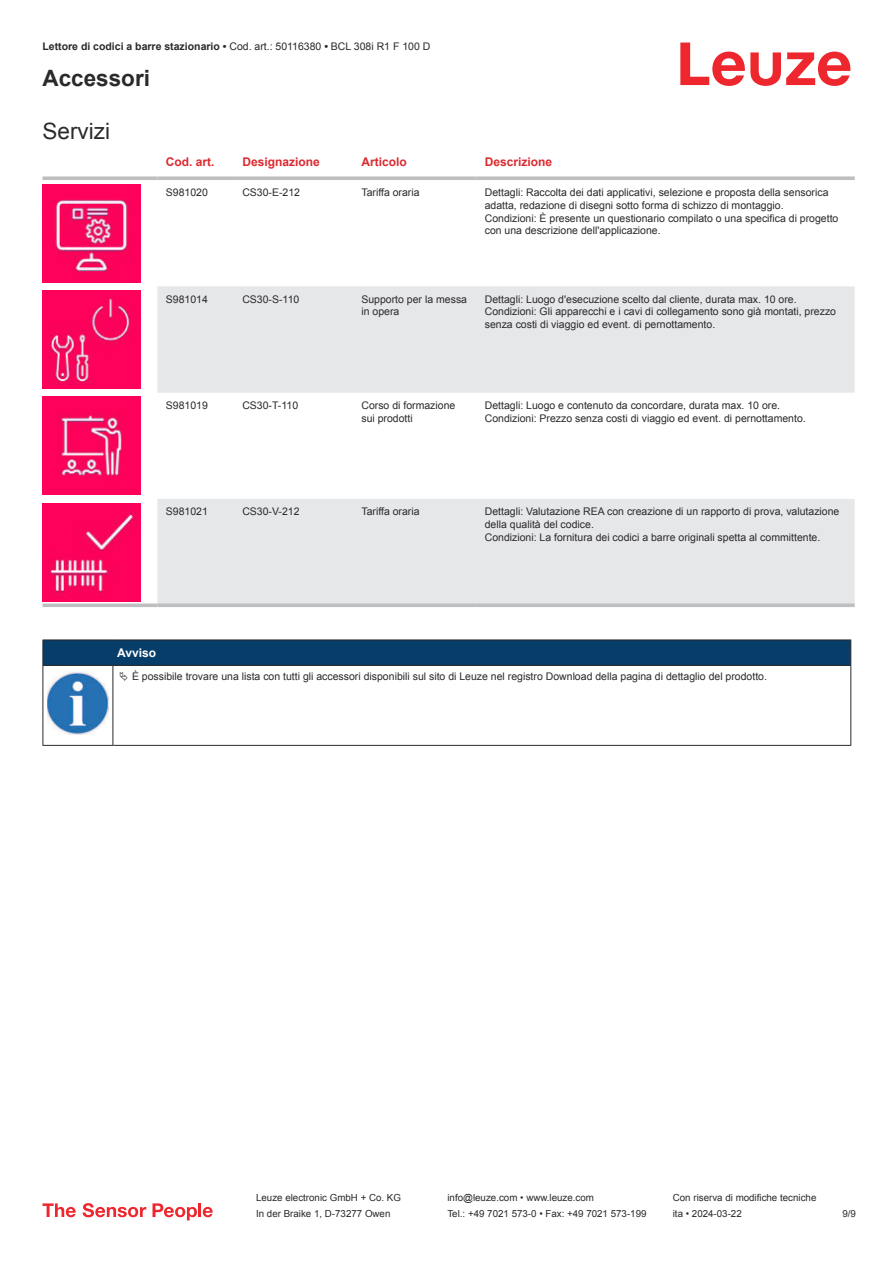
<style>
.page{position:relative;width:893px;height:1263px;background:#fff}
.page>*{position:absolute;margin:0;border:0;box-sizing:border-box;transform-origin:0 0}
.t1{font:700 22.5px "Arial";color:#2b292a}
.t2{font:22.5px "Arial";color:#2b292a}
.t3{font:700 12px "Arial";color:#db2a30}
.t4{font:700 12px "Arial";color:#fff}
.t5{font:10.5px/12.6px "Arial";color:#2b292a}
.t6{font:700 10.5px "Arial";color:#2b292a}
.t7{font:9.75px "Arial";color:#2b292a}
.s1{font-weight:400}
</style>
<div class="page">
<svg style="left:680px;top:43px;width:170px;height:43px"></svg>
<svg style="left:157px;top:286px;width:698px;height:317px;fill:#e6e7e9"></svg>
<svg style="left:43px;top:176px;width:114px;height:4px"></svg>
<svg style="left:157px;top:176px;width:77px;height:4px"></svg>
<svg style="left:234px;top:176px;width:119px;height:4px"></svg>
<svg style="left:353px;top:176px;width:123px;height:4px"></svg>
<svg style="left:476px;top:176px;width:379px;height:4px;fill:#bdbfc1"></svg>
<svg style="left:43px;top:603px;width:114px;height:4px"></svg>
<svg style="left:157px;top:603px;width:77px;height:4px"></svg>
<svg style="left:234px;top:603px;width:119px;height:4px"></svg>
<svg style="left:353px;top:603px;width:123px;height:4px"></svg>
<svg style="left:476px;top:603px;width:379px;height:4px;fill:#bdbfc1"></svg>
<img style="left:43px;top:184px;width:97px;height:98px">
<img style="left:43px;top:291px;width:97px;height:97px">
<img style="left:43px;top:397px;width:97px;height:98px">
<img style="left:43px;top:503px;width:97px;height:98px">
<svg style="left:44px;top:666px;width:806px;height:79px"></svg>
<hr style="left:43px;top:665px;width:70px;height:1px;background:#2b292a">
<div style="left:43px;top:640px;width:808px;height:25px;background:#063d69"></div>
<hr style="left:113px;top:665px;width:738px;height:1px;background:#2b292a">
<hr style="left:43px;top:666px;width:1px;height:75px;background:#2b292a">
<hr style="left:113px;top:666px;width:1px;height:75px;background:#2b292a">
<hr style="left:850px;top:666px;width:1px;height:75px;background:#2b292a">
<hr style="left:43px;top:745px;width:70px;height:1px;background:#2b292a">
<hr style="left:113px;top:745px;width:738px;height:1px;background:#2b292a">
<img style="left:47px;top:672px;width:61px;height:63px">
<div style="left:115px;top:666px;width:734px;height:21px;background:#fff"></div>
<svg style="left:43px;top:1203px;width:33px;height:14px"></svg>
<svg style="left:83px;top:1203px;width:63px;height:14px"></svg>
<svg style="left:153px;top:1203px;width:44px;height:17px"></svg>
<hr style="left:198px;top:1203px;width:3px;height:14px;background:#ed272d">
<svg style="left:203px;top:1207px;width:10px;height:10px"></svg>
<p class="t6" style="left:43px;top:43px;width:389px">Lettore di codici a barre stazionario • <span class="s1">Cod. art.: 50116380</span> • <span class="s1">BCL 308i R1 F 100 D</span></p>
<h1 class="t1" style="left:43px;top:70px;width:109px">Accessori</h1>
<h1 class="t2" style="left:43px;top:123px;width:69px">Servizi</h1>
<p class="t3" style="left:166px;top:157px;width:50px">Cod. art.</p>
<p class="t3" style="left:242px;top:157px;width:79px">Designazione</p>
<p class="t3" style="left:361px;top:157px;width:47px">Articolo</p>
<p class="t3" style="left:485px;top:157px;width:69px">Descrizione</p>
<p class="t5" style="left:166px;top:187px;width:44px">S981020</p>
<p class="t5" style="left:242px;top:187px;width:59px">CS30-E-212</p>
<p class="t5" style="left:361px;top:187px;width:60px">Tariffa oraria</p>
<p class="t5" style="left:485px;top:187px;width:355px">Dettagli: Raccolta dei dati applicativi, selezione e proposta della sensorica adatta, redazione di disegni sotto forma di schizzo di montaggio.<br>Condizioni: È presente un questionario compilato o una specifica di progetto con una descrizione dell'applicazione.</p>
<p class="t5" style="left:166px;top:294px;width:44px">S981014</p>
<p class="t5" style="left:242px;top:294px;width:58px">CS30-S-110</p>
<p class="t5" style="left:361px;top:294px;width:107px">Supporto per la messa in opera</p>
<p class="t5" style="left:485px;top:294px;width:353px">Dettagli: Luogo d'esecuzione scelto dal cliente, durata max. 10 ore.<br>Condizioni: Gli apparecchi e i cavi di collegamento sono già montati, prezzo senza costi di viaggio ed event. di pernottamento.</p>
<p class="t5" style="left:166px;top:400px;width:44px">S981019</p>
<p class="t5" style="left:242px;top:400px;width:57px">CS30-T-110</p>
<p class="t5" style="left:361px;top:400px;width:95px">Corso di formazione sui prodotti</p>
<p class="t5" style="left:485px;top:400px;width:322px">Dettagli: Luogo e contenuto da concordare, durata max. 10 ore.<br>Condizioni: Prezzo senza costi di viaggio ed event. di pernottamento.</p>
<p class="t5" style="left:166px;top:506px;width:44px">S981021</p>
<p class="t5" style="left:242px;top:506px;width:59px">CS30-V-212</p>
<p class="t5" style="left:361px;top:506px;width:60px">Tariffa oraria</p>
<p class="t5" style="left:485px;top:506px;width:356px">Dettagli: Valutazione REA con creazione di un rapporto di prova, valutazione della qualità del codice.<br>Condizioni: La fornitura dei codici a barre originali spetta al committente.</p>
<p class="t4" style="left:117px;top:648px;width:40px">Avviso</p>
<p class="t5" style="left:132px;top:671px;width:636px">È possibile trovare una lista con tutti gli accessori disponibili sul sito di Leuze nel registro Download della pagina di dettaglio del prodotto.</p>
<p class="t7" style="left:256px;top:1194px;width:146px">Leuze electronic GmbH + Co. KG</p>
<p class="t7" style="left:447px;top:1194px;width:148px">info@leuze.com • www.leuze.com</p>
<p class="t7" style="left:673px;top:1194px;width:145px">Con riserva di modifiche tecniche</p>
<p class="t7" style="left:256px;top:1210px;width:136px">In der Braike 1, D-73277 Owen</p>
<p class="t7" style="left:447px;top:1210px;width:201px">Tel.: +49 7021 573-0 • Fax: +49 7021 573-199</p>
<p class="t7" style="left:673px;top:1210px;width:70px">ita • 2024-03-22</p>
<p class="t7" style="left:842px;top:1210px;width:15px">9 /9</p>
</div>
